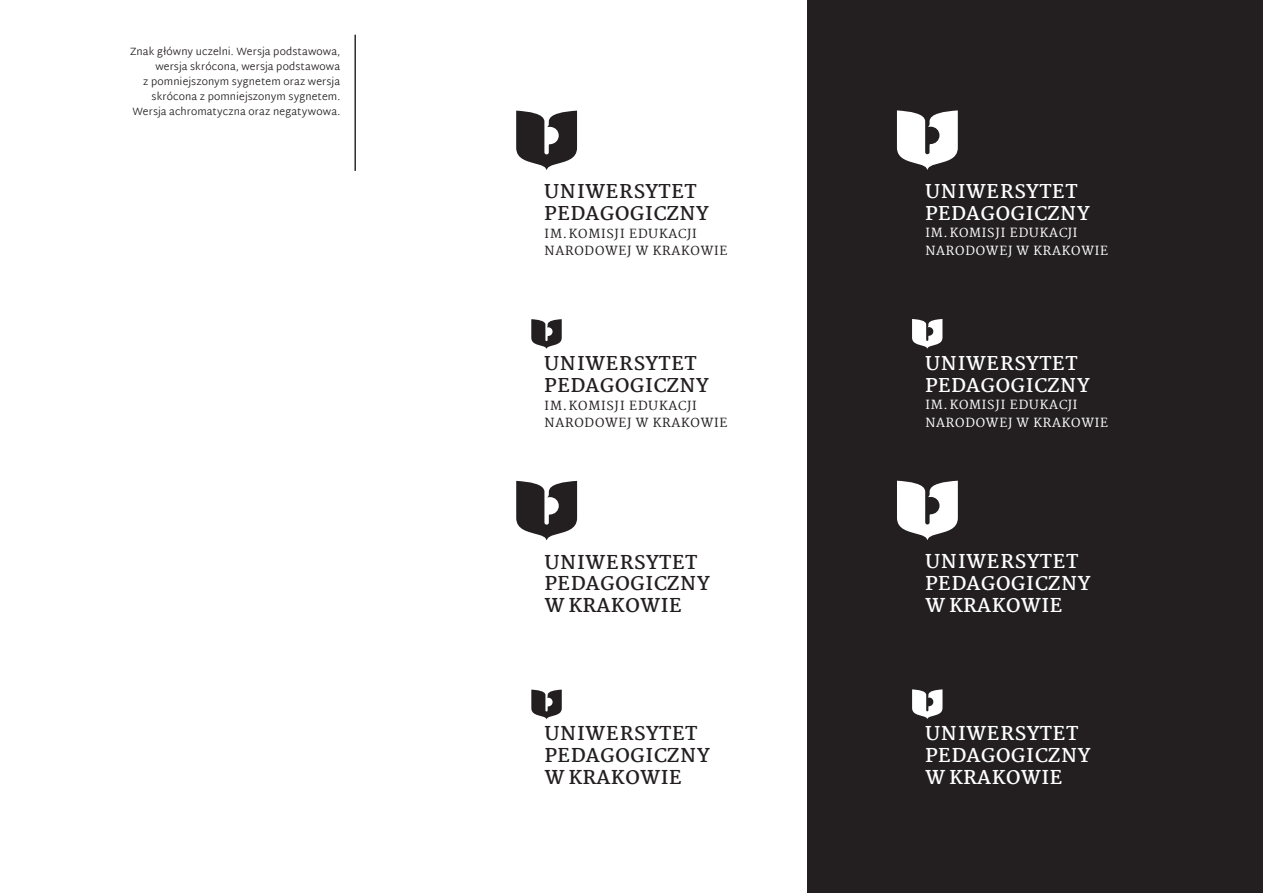
<style>
.page{position:relative;width:1263px;height:893px;background:#fff}
.page>*{position:absolute;margin:0;border:0;box-sizing:border-box;transform-origin:0 0}
.t1{font:700 18.75px/21.8px "Martel";letter-spacing:.04em;color:#231f20}
.t2{font:700 18.75px/21.8px "Martel";letter-spacing:.04em;color:#fff}
.t3{font:700 18.6px/21.8px "Martel";letter-spacing:.04em;color:#231f20}
.t4{font:700 18.6px/21.8px "Martel";letter-spacing:.04em;color:#fff}
.t5{font:600 12.3px/17.4px "Martel";letter-spacing:.06em;color:#231f20}
.t6{font:600 12.3px/17.4px "Martel";letter-spacing:.06em;color:#fff}
.Opis{font:300 10.5px/15px "Martel Sans";letter-spacing:.01em;color:#231f20;text-align:right}
</style>
<div class="page">
<div style="left:808px;top:0;width:455px;height:893px;background:#231f20"></div>
<svg style="left:531px;top:319px;width:31px;height:30px"></svg>
<svg style="left:531px;top:690px;width:31px;height:29px"></svg>
<svg style="left:516px;top:481px;width:61px;height:59px"></svg>
<svg style="left:516px;top:111px;width:61px;height:59px"></svg>
<svg style="left:912px;top:319px;width:30px;height:30px"></svg>
<svg style="left:912px;top:689px;width:30px;height:30px"></svg>
<svg style="left:897px;top:481px;width:61px;height:59px"></svg>
<svg style="left:897px;top:110px;width:61px;height:60px"></svg>
<hr style="left:355px;top:35px;width:1px;height:136px;background:#231f20">
<p class="Opis" style="left:130px;top:44px;width:212px">Znak główny uczelni. Wersja podstawowa, wersja skrócona, wersja podstawowa<br>z pomniejszonym sygnetem oraz wersja skrócona z pomniejszonym sygnetem.<br>Wersja achromatyczna oraz negatywowa.</p>
<p class="t3" style="left:545px;top:181px;width:166px">UNIWERSYTET<br>PEDAGOGICZNY</p>
<p class="t5" style="left:545px;top:225px;width:184px">IM.KOMISJI EDUKACJI<br>NARODOWEJ W KRAKOWIE</p>
<p class="t3" style="left:545px;top:353px;width:166px">UNIWERSYTET<br>PEDAGOGICZNY</p>
<p class="t5" style="left:545px;top:397px;width:184px">IM.KOMISJI EDUKACJI<br>NARODOWEJ W KRAKOWIE</p>
<p class="t1" style="left:545px;top:551px;width:167px">UNIWERSYTET<br>PEDAGOGICZNY<br>W KRAKOWIE</p>
<p class="t1" style="left:545px;top:723px;width:167px">UNIWERSYTET<br>PEDAGOGICZNY<br>W KRAKOWIE</p>
<p class="t4" style="left:925px;top:181px;width:166px">UNIWERSYTET<br>PEDAGOGICZNY</p>
<p class="t6" style="left:925px;top:224px;width:184px">IM.KOMISJI EDUKACJI<br>NARODOWEJ W KRAKOWIE</p>
<p class="t4" style="left:925px;top:353px;width:166px">UNIWERSYTET<br>PEDAGOGICZNY</p>
<p class="t6" style="left:925px;top:396px;width:184px">IM.KOMISJI EDUKACJI<br>NARODOWEJ W KRAKOWIE</p>
<p class="t2" style="left:925px;top:551px;width:167px">UNIWERSYTET<br>PEDAGOGICZNY<br>W KRAKOWIE</p>
<p class="t2" style="left:925px;top:723px;width:167px">UNIWERSYTET<br>PEDAGOGICZNY<br>W KRAKOWIE</p>
</div>
